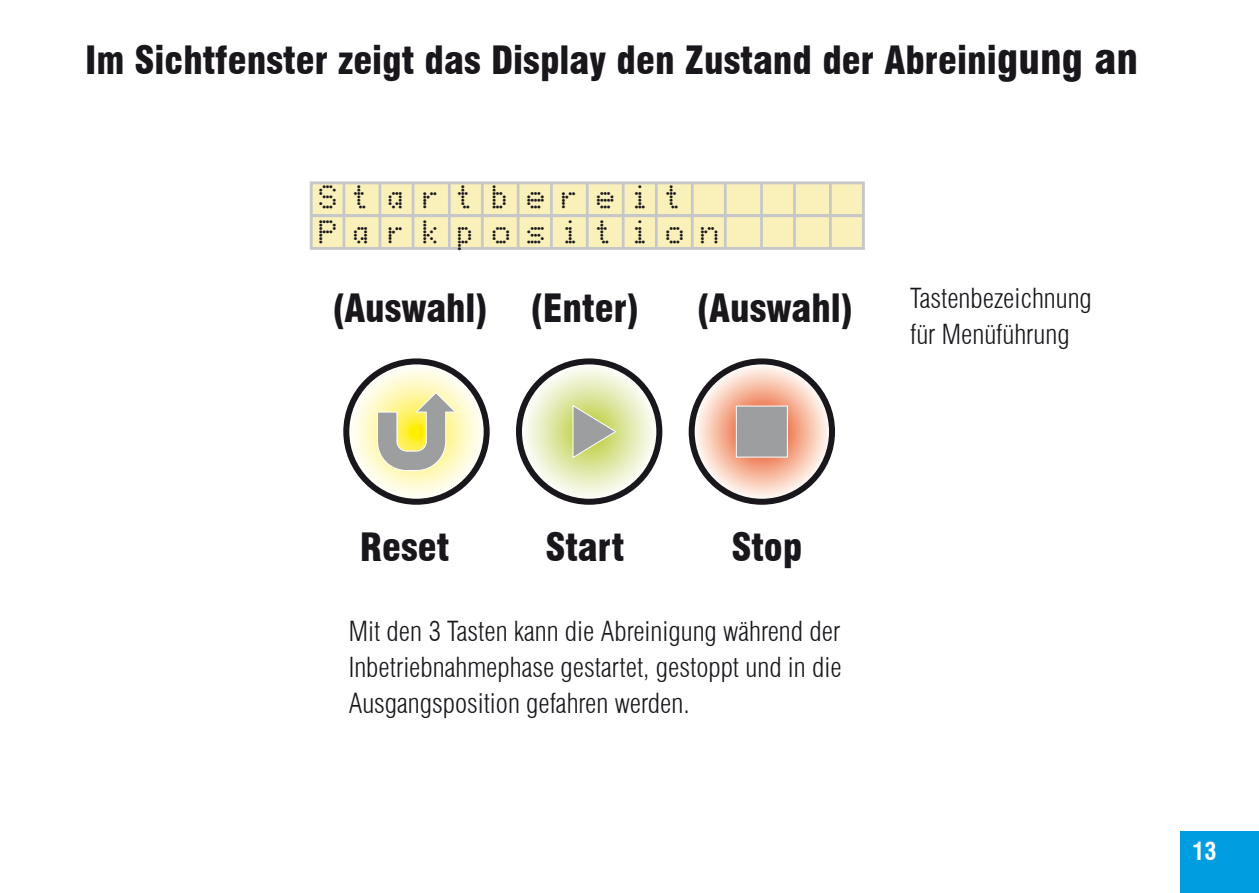
<style>
.page{position:relative;width:1259px;height:893px;background:#fff}
.page>*{position:absolute;margin:0;border:0;box-sizing:border-box;transform-origin:0 0}
.t1{font:900 condensed 38.1px "Swiss 721 BT";color:#1a171c}
.t2{font:300 condensed 27px/36px "Swiss 721 BT";color:#1a171c;text-align:justify}
.t3{font:27px "Dot Matrix";letter-spacing:.535em;color:#1a171c}
.t4{font:700 condensed 24px "Swiss 721 BT";color:#fff}
.s1{font-size:42px}
</style>
<div class="page">
<div style="left:1180px;top:831px;width:79px;height:62px;background:#009ee0"></div>
<svg style="left:346px;top:361px;width:141px;height:141px"></svg>
<div style="left:343px;top:358px;width:147px;height:147px;border:6px solid #1a171c;border-radius:50%"></div>
<svg style="left:519px;top:361px;width:140px;height:141px;background:#dce0bc"></svg>
<div style="left:516px;top:358px;width:146px;height:147px;border:6px solid #1a171c;border-radius:50%"></div>
<svg style="left:691px;top:361px;width:141px;height:141px;background:#e7bdac"></svg>
<div style="left:688px;top:358px;width:147px;height:147px;border:6px solid #1a171c;border-radius:50%"></div>
<div style="left:736px;top:406px;width:52px;height:51px;background:#9d9ea0;border:1px solid #fff"></div>
<svg style="left:377px;top:391px;width:80px;height:80px;background:#d5d099"></svg>
<svg style="left:572px;top:404px;width:45px;height:55px;background:#bdc491"></svg>
<div style="left:310px;top:181px;width:555px;height:36px;background:#faf0ba;border:3px solid #c6c7c9"></div>
<hr style="left:342px;top:183px;width:3px;height:32px;background:#c6c7c9">
<hr style="left:378px;top:183px;width:3px;height:32px;background:#c6c7c9">
<hr style="left:412px;top:183px;width:2px;height:32px;background:#c6c7c9">
<hr style="left:448px;top:183px;width:3px;height:32px;background:#c6c7c9">
<hr style="left:481px;top:183px;width:3px;height:32px;background:#c6c7c9">
<hr style="left:517px;top:183px;width:2px;height:32px;background:#c6c7c9">
<hr style="left:550px;top:183px;width:3px;height:32px;background:#c6c7c9">
<hr style="left:586px;top:183px;width:2px;height:32px;background:#c6c7c9">
<hr style="left:622px;top:183px;width:2px;height:32px;background:#c6c7c9">
<hr style="left:655px;top:183px;width:2px;height:32px;background:#c6c7c9">
<hr style="left:691px;top:183px;width:2px;height:32px;background:#c6c7c9">
<hr style="left:724px;top:183px;width:2px;height:32px;background:#c6c7c9">
<hr style="left:760px;top:183px;width:3px;height:32px;background:#c6c7c9">
<hr style="left:793px;top:183px;width:3px;height:32px;background:#c6c7c9">
<hr style="left:829px;top:183px;width:2px;height:32px;background:#c6c7c9">
<div style="left:310px;top:214px;width:555px;height:36px;background:#faf0ba;border:3px solid #c6c7c9"></div>
<hr style="left:342px;top:215px;width:3px;height:33px;background:#c6c7c9">
<hr style="left:378px;top:215px;width:3px;height:33px;background:#c6c7c9">
<hr style="left:412px;top:215px;width:2px;height:33px;background:#c6c7c9">
<hr style="left:448px;top:215px;width:3px;height:33px;background:#c6c7c9">
<hr style="left:481px;top:215px;width:3px;height:33px;background:#c6c7c9">
<hr style="left:517px;top:215px;width:2px;height:33px;background:#c6c7c9">
<hr style="left:550px;top:215px;width:3px;height:33px;background:#c6c7c9">
<hr style="left:586px;top:215px;width:2px;height:33px;background:#c6c7c9">
<hr style="left:622px;top:215px;width:2px;height:33px;background:#c6c7c9">
<hr style="left:655px;top:215px;width:2px;height:33px;background:#c6c7c9">
<hr style="left:691px;top:215px;width:2px;height:33px;background:#c6c7c9">
<hr style="left:724px;top:215px;width:2px;height:33px;background:#c6c7c9">
<hr style="left:760px;top:215px;width:3px;height:33px;background:#c6c7c9">
<hr style="left:793px;top:215px;width:3px;height:33px;background:#c6c7c9">
<hr style="left:829px;top:215px;width:2px;height:33px;background:#c6c7c9">
<h1 class="t1" style="left:85px;top:38px;width:1054px">Im Sichtfenster zeigt das Display den Zustand der Abreini<span class="s1">gung an</span></h1>
<p class="t3" style="left:319px;top:186px;width:369px">Startbereit</p>
<p class="t3" style="left:319px;top:220px;width:403px">Parkposition</p>
<h1 class="t1" style="left:332px;top:286px;width:309px">(Auswahl) (Enter)</h1>
<h1 class="t1" style="left:696px;top:286px;width:159px">(Auswahl)</h1>
<p class="t2" style="left:910px;top:280px;width:183px">Tastenbezeichnung für Menüführung</p>
<h1 class="t1" style="left:360px;top:524px;width:91px">Reset</h1>
<h1 class="t1" style="left:545px;top:524px;width:80px">Start</h1>
<h1 class="t1" style="left:731px;top:524px;width:73px">Stop</h1>
<p class="t2" style="left:349px;top:613px;width:494px">Mit den 3 Tasten kann die Abreinigung während der Inbetriebnahmephase gestartet, gestoppt und in die Ausgangsposition gefahren werden.</p>
<p class="t4" style="left:1192px;top:837px;width:25px">13</p>
</div>
